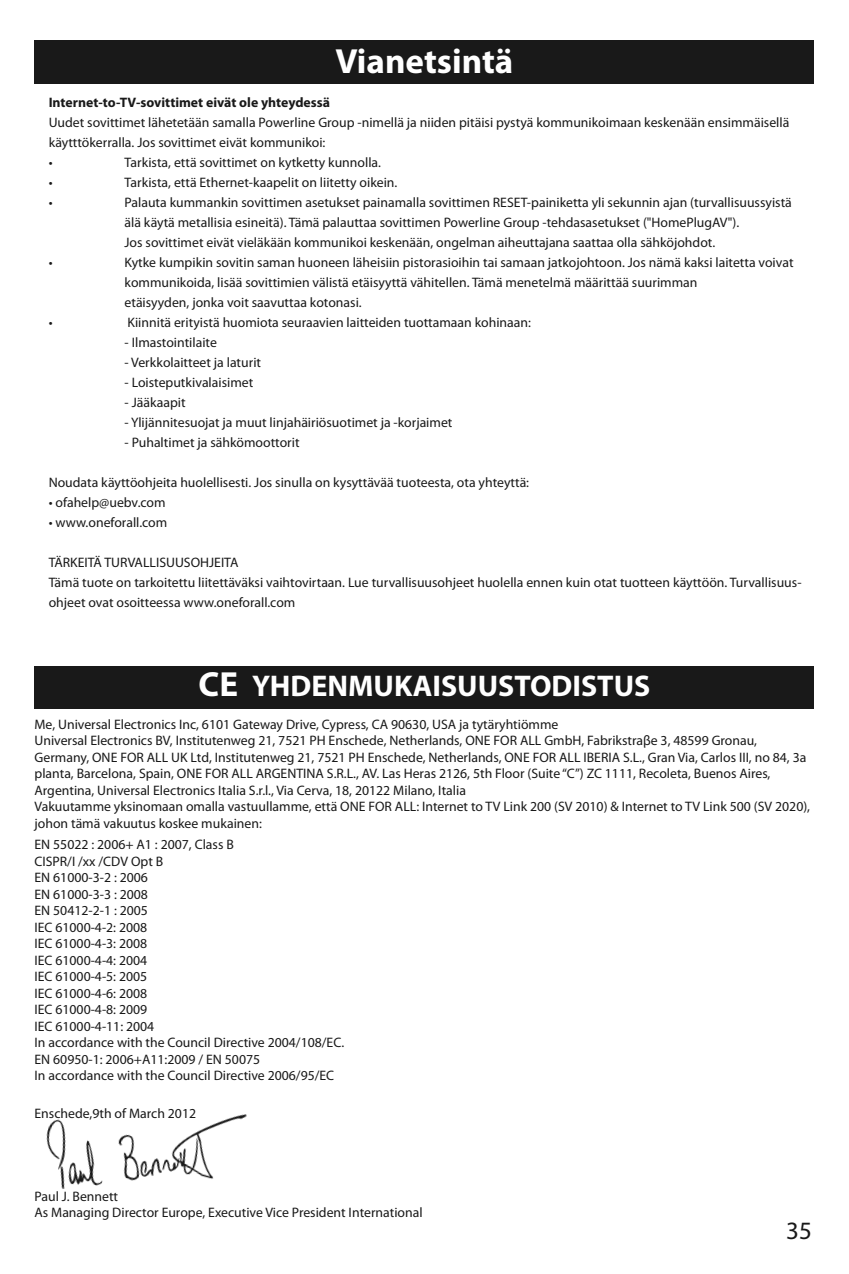
<style>
.page{position:relative;width:849px;height:1274px;background:#fff}
.page>*{position:absolute;margin:0;border:0;box-sizing:border-box;transform-origin:0 0}
.t1{font:700 35px "Myriad Pro";color:#fff}
.t2{font:700 30px "Myriad Pro";color:#fff}
.t3{font:25px "Myriad Pro";color:#191919}
.t4{font:13.75px/16.5px "Myriad Pro";color:#191919}
.t5{font:700 13.75px "Myriad Pro";color:#191919}
.s1{font-size:35px}
</style>
<div class="page">
<div style="left:34px;top:40px;width:780px;height:44px;background:#191919"></div>
<div style="left:34px;top:666px;width:780px;height:42px;background:#191919"></div>
<img style="left:46px;top:1114px;width:201px;height:75px">
<h1 class="t1" style="left:335px;top:48px;width:179px">Vianetsintä</h1>
<p class="t5" style="left:49px;top:97px;width:283px">Internet-to-TV-sovittimet eivät ole yhteydessä</p>
<p class="t4" style="left:49px;top:113px;width:742px;line-height:20px">Uudet sovittimet lähetetään samalla Powerline Group -nimellä ja niiden pitäisi pystyä kommunikoimaan keskenään ensimmäisellä käytttökerralla. Jos sovittimet eivät kommunikoi:<br>•</p>
<p class="t4" style="left:124px;top:155px;width:258px">Tarkista, että sovittimet on kytketty kunnolla.</p>
<p class="t4" style="left:49px;top:175px;width:5px">•</p>
<p class="t4" style="left:124px;top:175px;width:274px">Tarkista, että Ethernet-kaapelit on liitetty oikein.</p>
<p class="t4" style="left:49px;top:195px;width:5px">•</p>
<p class="t4" style="left:124px;top:193px;width:668px;line-height:20px">Palauta kummankin sovittimen asetukset painamalla sovittimen RESET-painiketta yli sekunnin ajan (turvallisuussyistä älä käytä metallisia esineitä). Tämä palauttaa sovittimen Powerline Group -tehdasasetukset ("HomePlugAV").<br>Jos sovittimet eivät vieläkään kommunikoi keskenään, ongelman aiheuttajana saattaa olla sähköjohdot.</p>
<p class="t4" style="left:49px;top:255px;width:5px">•</p>
<p class="t4" style="left:124px;top:253px;width:670px;line-height:20px">Kytke kumpikin sovitin saman huoneen läheisiin pistorasioihin tai samaan jatkojohtoon. Jos nämä kaksi laitetta voivat kommunikoida, lisää sovittimien välistä etäisyyttä vähitellen. Tämä menetelmä määrittää suurimman<br>etäisyyden, jonka voit saavuttaa kotonasi.</p>
<p class="t4" style="left:49px;top:315px;width:5px">•</p>
<p class="t4" style="left:127px;top:315px;width:405px">Kiinnitä erityistä huomiota seuraavien laitteiden tuottamaan kohinaan:</p>
<p class="t4" style="left:124px;top:335px;width:94px">- Ilmastointilaite</p>
<p class="t4" style="left:124px;top:355px;width:138px">- Verkkolaitteet ja laturit</p>
<p class="t4" style="left:124px;top:375px;width:130px">- Loisteputkivalaisimet</p>
<p class="t4" style="left:124px;top:395px;width:63px">- Jääkaapit</p>
<p class="t4" style="left:124px;top:415px;width:329px">- Ylijännitesuojat ja muut linjahäiriösuotimet ja -korjaimet</p>
<p class="t4" style="left:124px;top:435px;width:176px">- Puhaltimet ja sähkömoottorit</p>
<p class="t4" style="left:49px;top:475px;width:482px">Noudata käyttöohjeita huolellisesti. Jos sinulla on kysyttävää tuoteesta, ota yhteyttä:</p>
<p class="t4" style="left:49px;top:495px;width:118px">• ofahelp@uebv.com</p>
<p class="t4" style="left:49px;top:515px;width:120px">• www.oneforall.com</p>
<p class="t4" style="left:49px;top:553px;width:754px;line-height:20px">TÄRKEITÄ TURVALLISUUSOHJEITA<br>Tämä tuote on tarkoitettu liitettäväksi vaihtovirtaan. Lue turvallisuusohjeet huolella ennen kuin otat tuotteen käyttöön. Turvallisuus&shy;ohjeet ovat osoitteessa www.oneforall.com</p>
<h2 class="t2" style="left:199px;top:675px;width:453px"><span class="s1">CE</span> YHDENMUKAISUUSTODISTUS</h2>
<p class="t4" style="left:34px;top:717px;width:777px">Me, Universal Electronics Inc, 6101 Gateway Drive, Cypress, CA 90630, USA ja tytäryhtiömme<br>Universal Electronics BV, Institutenweg 21, 7521 PH Enschede, Netherlands, ONE FOR ALL GmbH, Fabrikstraβe 3, 48599 Gronau, Germany, ONE FOR ALL UK Ltd, Institutenweg 21, 7521 PH Enschede, Netherlands, ONE FOR ALL IBERIA S.L., Gran Via, Carlos III, no 84, 3a planta, Barcelona, Spain, ONE FOR ALL ARGENTINA S.R.L., AV. Las Heras 2126, 5th Floor (Suite “C”) ZC 1111, Recoleta, Buenos Aires, Argentina, Universal Electronics Italia S.r.l., Via Cerva, 18, 20122 Milano, Italia<br>Vakuutamme yksinomaan omalla vastuullamme, että ONE FOR ALL: Internet to TV Link 200 (SV 2010) &amp; Internet to TV Link 500 (SV 2020), johon tämä vakuutus koskee mukainen:</p>
<p class="t4" style="left:34px;top:837px;width:311px">EN 55022 : 2006+ A1 : 2007, Class B<br>CISPR/I /xx /CDV Opt B<br>EN 61000-3-2 : 2006<br>EN 61000-3-3 : 2008<br>EN 50412-2-1 : 2005<br>IEC 61000-4-2: 2008<br>IEC 61000-4-3: 2008<br>IEC 61000-4-4: 2004<br>IEC 61000-4-5: 2005<br>IEC 61000-4-6: 2008<br>IEC 61000-4-8: 2009<br>IEC 61000-4-11: 2004<br>In accordance with the Council Directive 2004/108/EC.<br>EN 60950-1: 2006+A11:2009 / EN 50075<br>In accordance with the Council Directive 2006/95/EC</p>
<p class="t4" style="left:34px;top:1106px;width:163px">Enschede,9th of March 2012</p>
<p class="t4" style="left:34px;top:1189px;width:389px">Paul J. Bennett<br>As Managing Director Europe, Executive Vice President International</p>
<h3 class="t3" style="left:786px;top:1221px;width:27px">35</h3>
</div>
